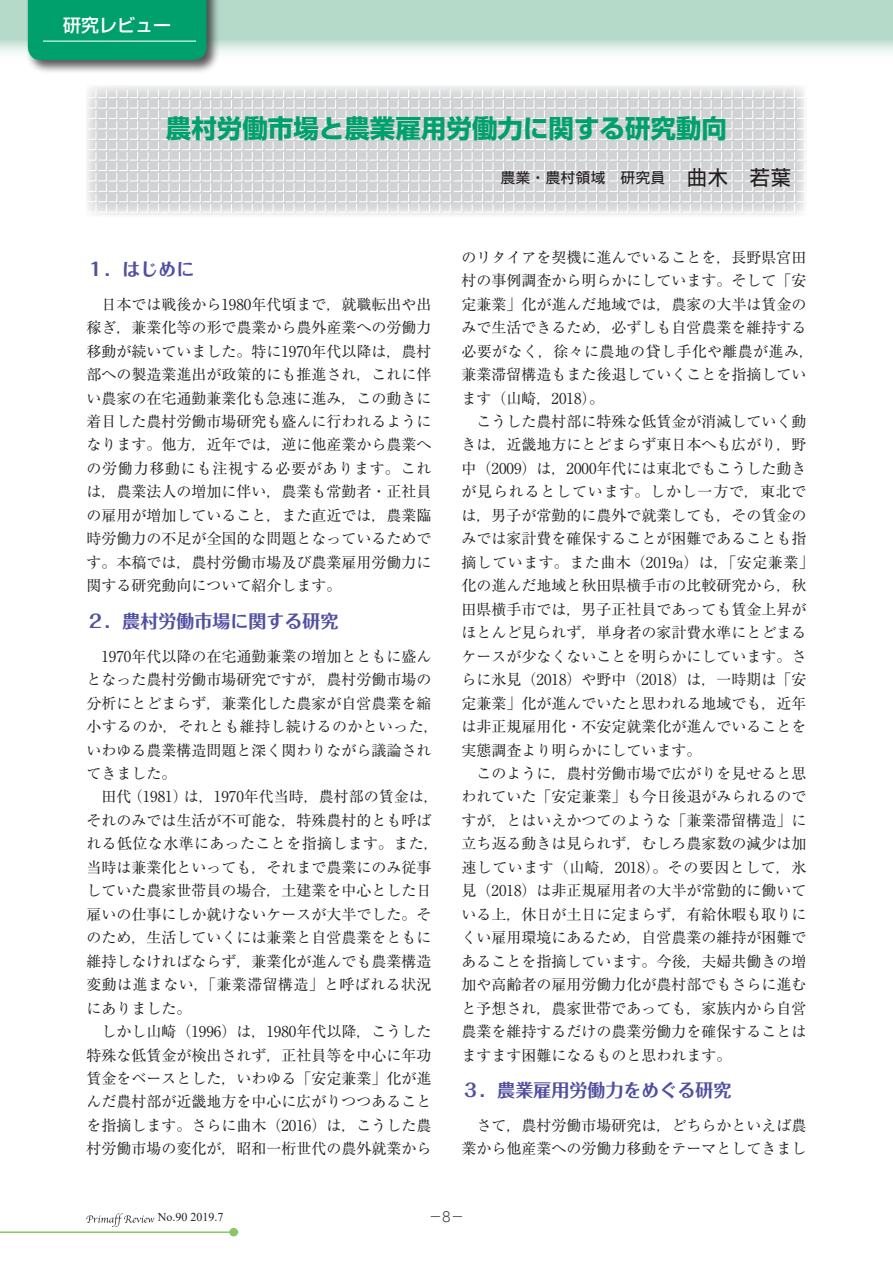
<style>
.page{position:relative;width:893px;height:1263px;background:#fff}
.page>*{position:absolute;margin:0;border:0;box-sizing:border-box;transform-origin:0 0}
.タイトル_研究レビュー{font:700 25.5px "Shin Go Pr 6";color:#00a06c}
.見出し{font:700 18px "Folk Pro";color:#504fa1}
.t1{font:500 18px "Shin Go Pr 6";color:#fff}
.標準{font:15px/23.4px "Ryumin Pr 6";color:#231f20}
.名前{font:15px "DF Gothic P Pro 5 W5";color:#231f20}
.t2{font:300 13.5px "Jun 101 Pro";color:#231f20}
.t3{font:12px "Times New Roman";color:#231f20}
.s1{font-size:21px}
</style>
<div class="page">
<div style="left:86px;top:85px;width:720px;height:132px;background:#f1f2f2"></div>
<svg style="left:88px;top:89px;width:717px;height:124px"></svg>
<svg style="left:0;top:0;width:893px;height:53px;background:#beded0"></svg>
<div style="left:26px;top:0;width:195px;height:74px;background:#231f20;opacity:.75"></div>
<div style="left:28px;top:0;width:178px;height:60px;background:#00a06c"></div>
<hr style="left:43px;top:41px;width:153px;height:1px;background:#fff">
<hr style="left:0;top:1231px;width:238px;height:2px;background:#87c765">
<div style="left:229px;top:1228px;width:9px;height:8px;background:#87c765;border-radius:50%"></div>
<svg style="left:86px;top:1213px;width:68px;height:14px"></svg>
<p class="t1" style="left:63px;top:10px;width:109px">研究レビュー</p>
<p class="タイトル_研究レビュー" style="left:166px;top:108px;width:563px">農村労働市場と農業雇用労働力に関する研究動向</p>
<p class="名前" style="left:500px;top:166px;width:293px">農業・農村領域　研究員<span class="s1">　曲木　若葉</span></p>
<p class="見出し" style="left:86px;top:253px;width:110px">１．はじめに</p>
<p class="標準" style="left:86px;top:292px;width:346px;text-align:justify">　日本では戦後から1980年代頃まで，就職転出や出稼ぎ，兼業化等の形で農業から農外産業への労働力移動が続いていました。特に1970年代以降は，農村部への製造業進出が政策的にも推進され，これに伴い農家の在宅通勤兼業化も急速に進み，この動きに着目した農村労働市場研究も盛んに行われるようになります。他方，近年では，逆に他産業から農業への労働力移動にも注視する必要があります。これは，農業法人の増加に伴い，農業も常勤者・正社員の雇用が増加していること，また直近では，農業臨時労働力の不足が全国的な問題となっているためです。本稿では，農村労働市場及び農業雇用労働力に関する研究動向について紹介します。</p>
<p class="見出し" style="left:86px;top:605px;width:254px">２．農村労働市場に関する研究</p>
<p class="標準" style="left:86px;top:643px;width:354px">　1970年代以降の在宅通勤兼業の増加とともに盛んとなった農村労働市場研究ですが，農村労働市場の分析にとどまらず，兼業化した農家が自営農業を縮小するのか，それとも維持し続けるのかといった，いわゆる農業構造問題と深く関わりながら議論されてきました。</p>
<p class="標準" style="left:86px;top:784px;width:354px">　田代（1981）は，1970年代当時，農村部の賃金は，それのみでは生活が不可能な，特殊農村的とも呼ばれる低位な水準にあったことを指摘します。また，当時は兼業化といっても，それまで農業にのみ従事していた農家世帯員の場合，土建業を中心とした日雇いの仕事にしか就けないケースが大半でした。そのため，生活していくには兼業と自営農業をともに維持しなければならず，兼業化が進んでも農業構造変動は進まない，「兼業滞留構造」と呼ばれる状況にありました。</p>
<p class="標準" style="left:86px;top:1019px;width:346px;text-align:justify">　しかし山崎（1996）は，1980年代以降，こうした特殊な低賃金が検出されず，正社員等を中心に年功賃金をベースとした，いわゆる「安定兼業」化が進んだ農村部が近畿地方を中心に広がりつつあることを指摘します。さらに曲木（2016）は，こうした農村労働市場の変化が，昭和一桁世代の農外就業から</p>
<p class="標準" style="left:461px;top:245px;width:354px">のリタイアを契機に進んでいることを，長野県宮田村の事例調査から明らかにしています。そして「安定兼業」化が進んだ地域では，農家の大半は賃金のみで生活できるため，必ずしも自営農業を維持する必要がなく，徐々に農地の貸し手化や離農が進み，兼業滞留構造もまた後退していくことを指摘しています（山崎，2018）。</p>
<p class="標準" style="left:461px;top:409px;width:354px">　こうした農村部に特殊な低賃金が消滅していく動きは，近畿地方にとどまらず東日本へも広がり，野中（2009）は，2000年代には東北でもこうした動きが見られるとしています。しかし一方で，東北では，男子が常勤的に農外で就業しても，その賃金のみでは家計費を確保することが困難であることも指摘しています。また曲木（2019a）は，「安定兼業」化の進んだ地域と秋田県横手市の比較研究から，秋田県横手市では，男子正社員であっても賃金上昇がほとんど見られず，単身者の家計費水準にとどまるケースが少なくないことを明らかにしています。さらに氷見（2018）や野中（2018）は，一時期は「安定兼業」化が進んでいたと思われる地域でも，近年は非正規雇用化・不安定就業化が進んでいることを実態調査より明らかにしています。</p>
<p class="標準" style="left:461px;top:761px;width:347px;text-align:justify">　このように，農村労働市場で広がりを見せると思われていた「安定兼業」も今日後退がみられるのですが，とはいえかつてのような「兼業滞留構造」に立ち返る動きは見られず，むしろ農家数の減少は加速しています（山崎，2018）。その要因として，氷見（2018）は非正規雇用者の大半が常勤的に働いている上，休日が土日に定まらず，有給休暇も取りにくい雇用環境にあるため，自営農業の維持が困難であることを指摘しています。今後，夫婦共働きの増加や高齢者の雇用労働力化が農村部でもさらに進むと予想され，農家世帯であっても，家族内から自営農業を維持するだけの農業労働力を確保することはますます困難になるものと思われます。</p>
<p class="見出し" style="left:461px;top:1075px;width:271px">３．農業雇用労働力をめぐる研究</p>
<p class="標準" style="left:461px;top:1113px;width:347px">　さて，農村労働市場研究は，どちらかといえば農業から他産業への労働力移動をテーマとしてきまし</p>
<p class="t3" style="left:158px;top:1209px;width:67px">No.90 2019.7</p>
<p class="t2" style="left:429px;top:1206px;width:37px">－8－</p>
</div>
